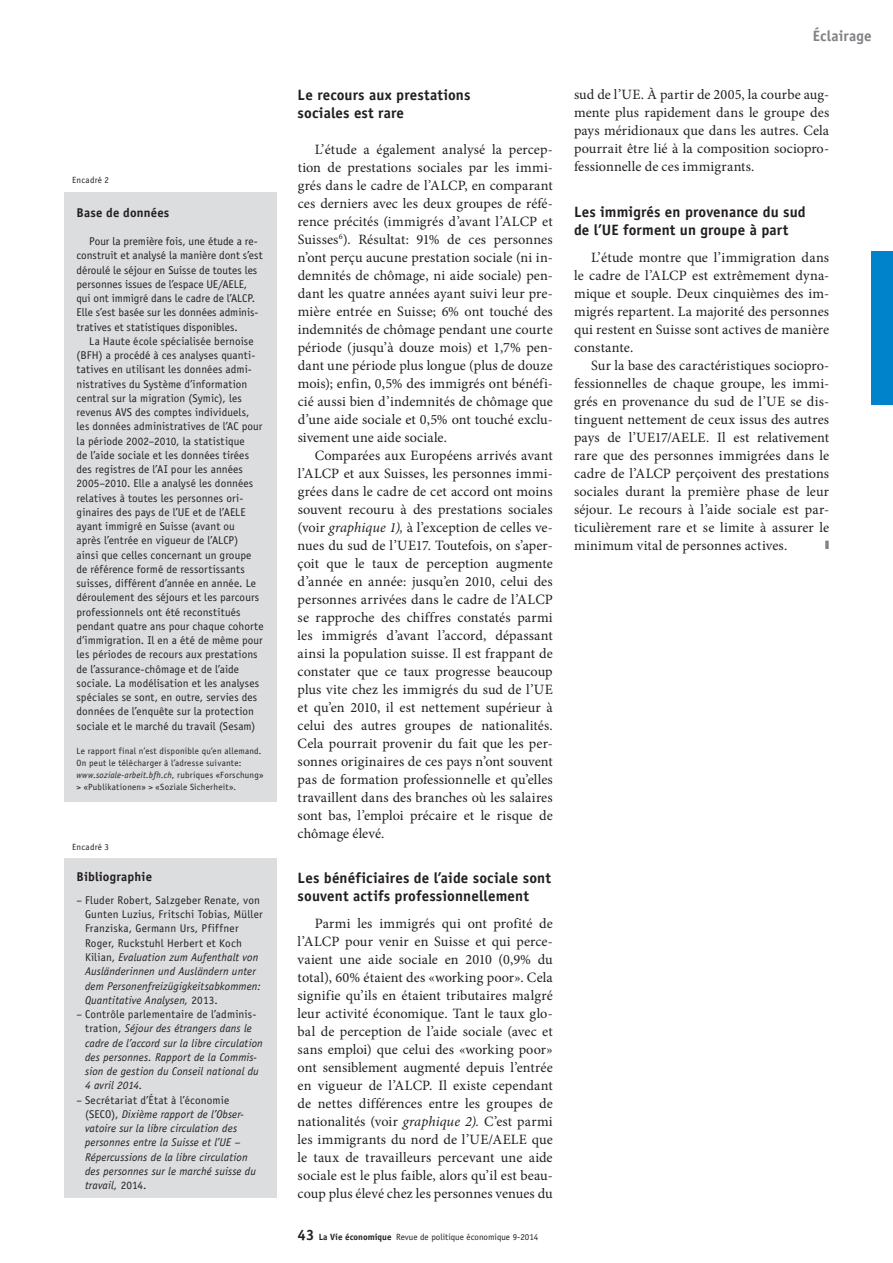
<style>
.page{position:relative;width:893px;height:1263px;background:#fff}
.page>*{position:absolute;margin:0;border:0;box-sizing:border-box;transform-origin:0 0}
.t1{font:700 15px/18px "Officina Sans Std";letter-spacing:.005em;color:#231f20}
.t2{font:700 15px "Officina Sans Std";letter-spacing:.01em;color:#808285}
.t3{font:14.25px/18px "Minion Pro";letter-spacing:.005em;color:#231f20;text-align:justify}
.t4{font:700 12.75px "Officina Sans Std";letter-spacing:.015em;color:#231f20}
.t5{font:12px "Mathematical Pi LT Std";color:#808285;scale:.4 1}
.t6{font:11.25px/14.2px "Officina Sans Std";letter-spacing:.01em;color:#231f20}
.t7{font:italic 11.25px/14.2px "Officina Sans Std";letter-spacing:.01em;color:#231f20}
.t8{font:9px/12px "Officina Sans Std";letter-spacing:.025em;color:#231f20}
.t9{font:9px "Officina Sans Std";color:#231f20}
.s1{font-style:italic}
.s2{font-style:normal}
.s3{font-weight:700;font-size:15px}
.s4{font-weight:700}
</style>
<div class="page">
<div style="left:64px;top:192px;width:212px;height:609px;background:#dcddde"></div>
<div style="left:64px;top:858px;width:212px;height:339px;background:#dcddde"></div>
<div style="left:872px;top:252px;width:21px;height:153px;background:#0083ca"></div>
<p class="t8" style="left:72px;top:175px;width:38px">Encadré 2</p>
<p class="t4" style="left:77px;top:207px;width:94px">Base de données</p>
<p class="t6" style="left:77px;top:235px;width:188px;text-indent:13px">Pour la première fois, une étude a re&shy;construit et analysé la manière dont s’est déroulé le séjour en Suisse de toutes les personnes issues de l’espace UE/AELE, qui ont immigré dans le cadre de l’ALCP.<br>Elle s’est basée sur les données adminis&shy;tratives et statistiques disponibles.</p>
<p class="t6" style="left:77px;top:335px;width:189px;text-indent:13px">La Haute école spécialisée bernoise (BFH) a procédé à ces analyses quanti&shy;tatives en utilisant les données admi&shy;nistratives du Système d’information central sur la migration (Symic), les revenus AVS des comptes individuels, les données administratives de l’AC pour la période 2002–2010, la statistique<br>de l’aide sociale et les données tirées des registres de l’AI pour les années 2005–2010. Elle a analysé les données relatives à toutes les personnes ori&shy;ginaires des pays de l’UE et de l’AELE ayant immigré en Suisse (avant ou<br>après l’entrée en vigueur de l’ALCP)<br>ainsi que celles concernant un groupe de référence formé de ressortissants suisses, différent d’année en année. Le déroulement des séjours et les parcours professionnels ont été reconstitués pendant quatre ans pour chaque cohorte d’immigration. Il en a été de même pour les périodes de recours aux prestations de l’assurance-chômage et de l’aide sociale. La modélisation et les analyses spéciales se sont, en outre, servies des données de l’enquête sur la protection sociale et le marché du travail (Sesam)</p>
<p class="t8" style="left:77px;top:745px;width:189px">Le rapport final n’est disponible qu’en allemand.<br>On peut le télécharger à l’adresse suivante: <span class="s1">www.soziale-arbeit.bfh.ch</span>, rubriques «Forschung» &gt; «Publikationen» &gt; «Soziale Sicherheit».</p>
<p class="t8" style="left:72px;top:842px;width:38px">Encadré 3</p>
<p class="t4" style="left:77px;top:872px;width:77px">Bibliographie</p>
<p class="t6" style="left:85px;top:894px;width:179px;text-indent:-9px">– Fluder Robert, Salzgeber Renate, von Gunten Luzius, Fritschi Tobias, Müller Franziska, Germann Urs, Pfiffner Roger, Ruckstuhl Herbert et Koch Kilian, <span class="s1">Evaluation zum Aufenthalt von Ausländerinnen und Ausländern unter dem Personenfreizügigkeitsabkommen:<br>Quantitative Analysen,</span> 2013.</p>
<p class="t7" style="left:85px;top:1008px;width:179px;text-indent:-9px"><span class="s2">– Contrôle parlementaire de l’adminis&shy;tration,</span> Séjour des étrangers dans le cadre de l’accord sur la libre circulation des personnes. Rapport de la Commis&shy;sion de gestion du Conseil national du 4 avril 2014.</p>
<p class="t7" style="left:85px;top:1094px;width:172px;text-indent:-9px"><span class="s2">– Secrétariat d’État à l’économie (SECO),</span> Dixième rapport de l’Obser&shy;vatoire sur la libre circulation des personnes entre la Suisse et l’UE – Répercussions de la libre circulation des personnes sur le marché suisse du travail, <span class="s2">2014.</span></p>
<p class="t1" style="left:298px;top:87px;width:174px">Le recours aux prestations sociales est rare</p>
<p class="t3" style="left:298px;top:141px;width:257px;text-indent:17px">L’étude a également analysé la percep&shy;tion de prestations sociales par les immi&shy;grés dans le cadre de l’ALCP, en comparant ces derniers avec les deux groupes de réfé&shy;rence précités (immigrés d’avant l’ALCP et Suisses<sup>6</sup>). Résultat: 91% de ces personnes n’ont perçu aucune prestation sociale (ni in&shy;demnités de chômage, ni aide sociale) pen&shy;dant les quatre années ayant suivi leur pre&shy;mière entrée en Suisse; 6% ont touché des indemnités de chômage pendant une courte période (jusqu’à douze mois) et 1,7% pen&shy;dant une période plus longue (plus de douze mois); enfin, 0,5% des immigrés ont bénéfi&shy;cié aussi bien d’indemnités de chômage que d’une aide sociale et 0,5% ont touché exclu&shy;sivement une aide sociale.</p>
<p class="t3" style="left:298px;top:447px;width:257px;text-indent:17px">Comparées aux Européens arrivés avant l’ALCP et aux Suisses, les personnes immi&shy;grées dans le cadre de cet accord ont moins souvent recouru à des prestations sociales (voir <span class="s1">graphique 1),</span> à l’exception de celles ve&shy;nues du sud de l’UE17. Toutefois, on s’aper&shy;çoit que le taux de perception augmente d’année en année: jusqu’en 2010, celui des personnes arrivées dans le cadre de l’ALCP se rapproche des chiffres constatés parmi les immigrés d’avant l’accord, dépassant ainsi la population suisse. Il est frappant de constater que ce taux progresse beaucoup plus vite chez les immigrés du sud de l’UE et qu’en 2010, il est nettement supérieur à celui des autres groupes de nationalités.<br>Cela pourrait provenir du fait que les per&shy;sonnes originaires de ces pays n’ont souvent pas de formation professionnelle et qu’elles travaillent dans des branches où les salaires sont bas, l’emploi précaire et le risque de chômage élevé.</p>
<p class="t1" style="left:298px;top:870px;width:255px">Les bénéficiaires de l’aide sociale sont souvent actifs professionnellement</p>
<p class="t3" style="left:298px;top:915px;width:257px;text-indent:17px">Parmi les immigrés qui ont profité de l’ALCP pour venir en Suisse et qui perce&shy;vaient une aide sociale en 2010 (0,9% du total), 60% étaient des «working poor». Cela signifie qu’ils en étaient tributaires malgré leur activité économique. Tant le taux glo&shy;bal de perception de l’aide sociale (avec et sans emploi) que celui des «working poor» ont sensiblement augmenté depuis l’entrée en vigueur de l’ALCP. Il existe cependant de nettes différences entre les groupes de nationalités (voir <span class="s1">graphique 2).</span> C’est parmi les immigrants du nord de l’UE/AELE que le taux de travailleurs percevant une aide sociale est le plus faible, alors qu’il est beau&shy;coup plus élevé chez les personnes venues du</p>
<p class="t9" style="left:298px;top:1233px;width:242px"><span class="s3">43</span> <span class="s4">La Vie économique</span> Revue de politique économique 9-2014</p>
<p class="t2" style="left:813px;top:30px;width:60px">Éclairage</p>
<p class="t3" style="left:574px;top:87px;width:257px">sud de l’UE. À partir de 2005, la courbe aug&shy;mente plus rapidement dans le groupe des pays méridionaux que dans les autres. Cela pourrait être lié à la composition sociopro&shy;fessionnelle de ces immigrants.</p>
<p class="t1" style="left:574px;top:204px;width:233px">Les immigrés en provenance du sud de l’UE forment un groupe à part</p>
<p class="t3" style="left:574px;top:249px;width:257px;text-indent:17px">L’étude montre que l’immigration dans le cadre de l’ALCP est extrêmement dyna&shy;mique et souple. Deux cinquièmes des im&shy;migrés repartent. La majorité des personnes qui restent en Suisse sont actives de manière constante.</p>
<p class="t3" style="left:574px;top:357px;width:257px;text-indent:17px">Sur la base des caractéristiques sociopro&shy;fessionnelles de chaque groupe, les immi&shy;grés en provenance du sud de l’UE se dis&shy;tinguent nettement de ceux issus des autres pays de l’UE17/AELE. Il est relativement rare que des personnes immigrées dans le cadre de l’ALCP perçoivent des prestations sociales durant la première phase de leur séjour. Le recours à l’aide sociale est par&shy;ticulièrement rare et se limite à assurer le minimum vital de personnes actives.</p>
<p class="t5" style="left:825px;top:538px;width:11px">■</p>
</div>
